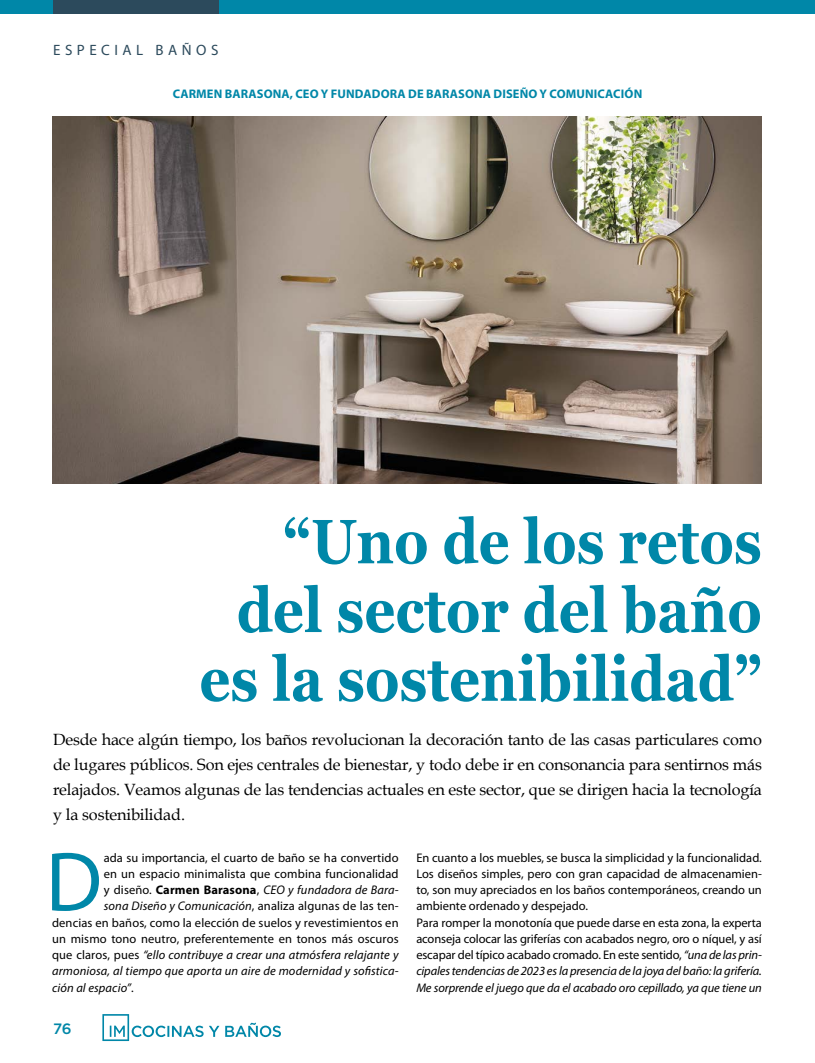
<style>
.page{position:relative;width:815px;height:1063px;background:#fff}
.page>*{position:absolute;margin:0;border:0;box-sizing:border-box;transform-origin:0 0}
.t1{font:84.88px "Myriad Pro";color:#0087a8}
.t2{font:700 62.5px/68.8px "Georgia";color:#0087a8;text-align:right;scale:.87 1}
.t3{font:16.25px/25px "Book Antiqua";letter-spacing:-.01em;color:#000;text-align:justify}
.t4{font:15px "Myriad Pro";letter-spacing:.3em;color:#2c4a5c}
.t5{font:500 15px "Gotham";color:#0087a8}
.t6{font:12.5px/16.2px "Myriad Pro";color:#000}
.t7{font:italic 12.5px "Myriad Pro";letter-spacing:.01em;color:#000}
.t8{font:700 12.5px "Myriad Pro";letter-spacing:.01em;color:#0087a8}
.s1{font-style:italic}
.s2{font-style:normal}
.s3{font-weight:700;font-style:normal}
</style>
<div class="page">
<div style="left:0;top:0;width:815px;height:14px;background:#0087a8"></div>
<svg style="left:102px;top:1014px;width:117px;height:27px"></svg>
<svg style="left:225px;top:1023px;width:56px;height:14px"></svg>
<div style="left:53px;top:0;width:165px;height:14px;background:#2c4a5c"></div>
<img style="left:52px;top:117px;width:710px;height:367px">
<p class="t4" style="left:53px;top:41px;width:167px">ESPECIAL BAÑOS</p>
<p class="t8" style="left:173px;top:86px;width:471px">CARMEN BARASONA, CEO Y FUNDADORA DE BARASONA DISEÑO Y COMUNICACIÓN</p>
<h2 class="t2" style="left:199px;top:504px;width:648px">“Uno de los retos del sector del baño es la sostenibilidad”</h2>
<p class="t3" style="left:53px;top:727px;width:710px">Desde hace algún tiempo, los baños revolucionan la decoración tanto de las casas particulares como de lugares públicos. Son ejes centrales de bienestar, y todo debe ir en consonancia para sentirnos más relajados. Veamos algunas de las tendencias actuales en este sector, que se dirigen hacia la tecnología y la sostenibilidad.</p>
<p class="t6" style="left:416px;top:849px;width:347px">En cuanto a los muebles, se busca la simplicidad y la funcionalidad.<br>Los diseños simples, pero con gran capacidad de almacenamien&shy;to, son muy apreciados en los baños contemporáneos, creando un ambiente ordenado y despejado.<br>Para romper la monotonía que puede darse en esta zona, la experta aconseja colocar las griferías con acabados negro, oro o níquel, y así escapar del típico acabado cromado. En este sentido, <span class="s1">“una de las prin&shy;cipales tendencias de 2023 es la presencia de la joya del baño: la grifería.<br>Me sorprende el juego que da el acabado oro cepillado, ya que tiene un</span></p>
<h1 class="t1" style="left:46px;top:830px;width:58px">D</h1>
<p class="t6" style="left:104px;top:849px;width:296px">ada su importancia, el cuarto de baño se ha convertido</p>
<p class="t6" style="left:104px;top:865px;width:296px">en un espacio minimalista que combina funcionalidad</p>
<p class="t7" style="left:104px;top:882px;width:296px"><span class="s2">y diseño.</span> <span class="s3">Carmen Barasona</span><span class="s2">,</span> CEO y fundadora de Bara-</p>
<p class="t6" style="left:104px;top:898px;width:296px"><span class="s1">sona Diseño y Comunicación</span>, analiza algunas de las ten-</p>
<p class="t6" style="left:52px;top:914px;width:348px">dencias en baños, como la elección de suelos y revestimientos en</p>
<p class="t6" style="left:52px;top:930px;width:348px">un mismo tono neutro, preferentemente en tonos más oscuros</p>
<p class="t7" style="left:52px;top:947px;width:348px"><span class="s2">que claros, pues</span> “ello contribuye a crear una atmósfera relajante y</p>
<p class="t7" style="left:52px;top:964px;width:348px">armoniosa, al tiempo que aporta un aire de modernidad y sofistica-</p>
<p class="t7" style="left:52px;top:980px;width:83px">ción al espacio”<span class="s2">.</span></p>
<p class="t5" style="left:53px;top:1018px;width:20px">76</p>
</div>
